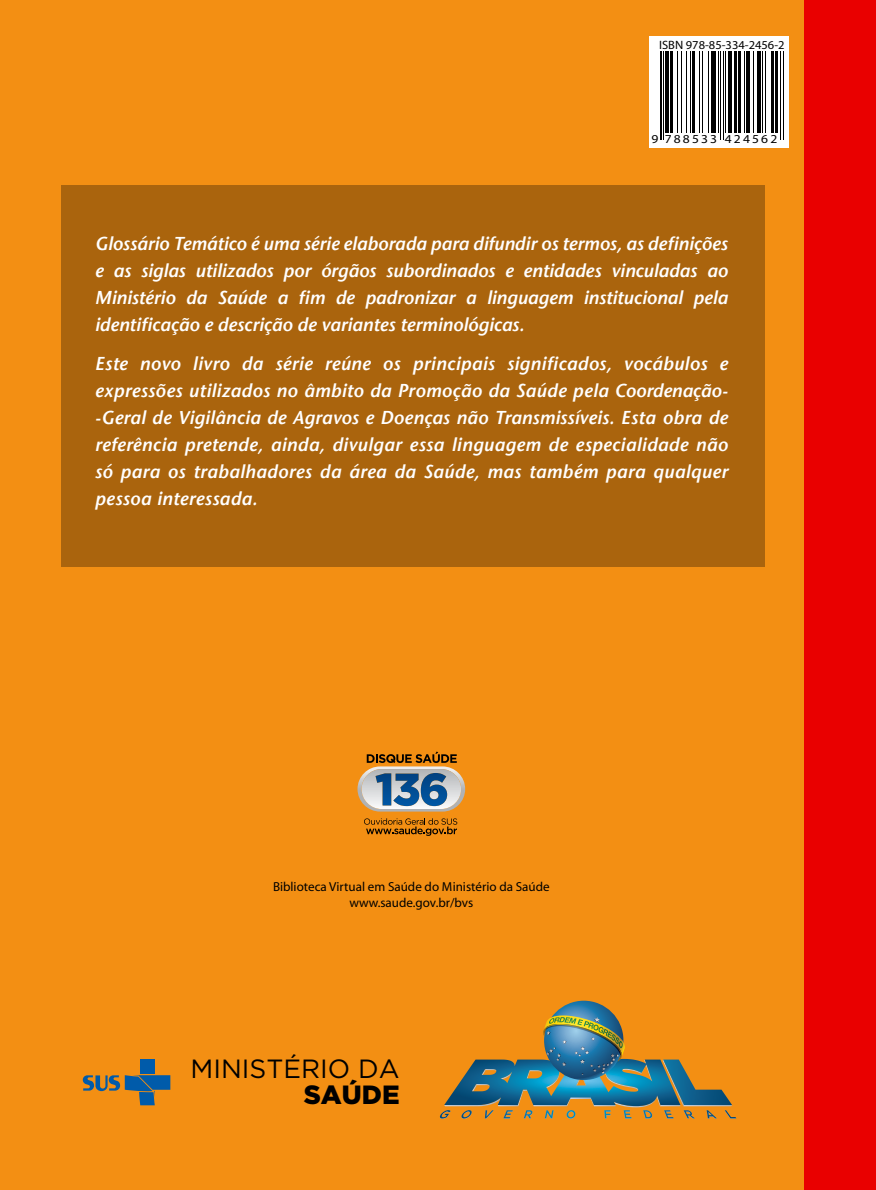
<style>
.page{position:relative;width:876px;height:1190px;background:#fff}
.page>*{position:absolute;margin:0;border:0;box-sizing:border-box;transform-origin:0 0}
.t1{font:26.4px/26.4px "Gotham";color:#000;text-align:right}
.t2{font:italic 600 18.6px/27px "Stone Sans";letter-spacing:.005em;color:#fff;text-align:justify}
.t3{font:13px/15.6px "Myriad";color:#000;text-align:center}
.t4{font:12.2px "Myriad Pro";letter-spacing:.16em;color:#000;scale:1.11 1}
.t5{font:12px "Myriad Pro";color:#000}
.s1{font-weight:900}
</style>
<div class="page">
<div style="left:0;top:0;width:876px;height:1189px;background:#f38f13"></div>
<div style="left:61px;top:186px;width:703px;height:381px;background:#aa640d"></div>
<div style="left:804px;top:0;width:72px;height:1189px;background:#e90000"></div>
<div style="left:649px;top:37px;width:139px;height:111px;background:#fff"></div>
<hr style="left:660px;top:51px;width:1px;height:88px;background:#000">
<hr style="left:662px;top:51px;width:1px;height:88px;background:#000">
<hr style="left:665px;top:51px;width:4px;height:81px;background:#000">
<hr style="left:670px;top:51px;width:3px;height:81px;background:#000">
<hr style="left:677px;top:51px;width:1px;height:81px;background:#000">
<hr style="left:681px;top:51px;width:1px;height:81px;background:#000">
<hr style="left:686px;top:51px;width:1px;height:81px;background:#000">
<hr style="left:690px;top:51px;width:1px;height:81px;background:#000">
<hr style="left:692px;top:51px;width:3px;height:81px;background:#000">
<hr style="left:699px;top:51px;width:1px;height:81px;background:#000">
<hr style="left:702px;top:51px;width:1px;height:81px;background:#000">
<hr style="left:708px;top:51px;width:1px;height:81px;background:#000">
<div style="left:711px;top:51px;width:5px;height:81px;background:#000"></div>
<hr style="left:717px;top:51px;width:1px;height:81px;background:#000">
<hr style="left:720px;top:51px;width:1px;height:88px;background:#000">
<hr style="left:722px;top:51px;width:1px;height:88px;background:#000">
<hr style="left:725px;top:51px;width:1px;height:81px;background:#000">
<hr style="left:728px;top:51px;width:3px;height:81px;background:#000">
<hr style="left:734px;top:51px;width:3px;height:81px;background:#000">
<hr style="left:738px;top:51px;width:2px;height:81px;background:#000">
<hr style="left:743px;top:51px;width:1px;height:81px;background:#000">
<hr style="left:746px;top:51px;width:4px;height:81px;background:#000">
<hr style="left:753px;top:51px;width:1px;height:81px;background:#000">
<svg style="left:757px;top:51px;width:3px;height:81px"></svg>
<hr style="left:762px;top:51px;width:1px;height:81px;background:#000">
<hr style="left:764px;top:51px;width:1px;height:81px;background:#000">
<hr style="left:771px;top:51px;width:2px;height:81px;background:#000">
<hr style="left:775px;top:51px;width:2px;height:81px;background:#000">
<hr style="left:780px;top:51px;width:1px;height:88px;background:#000">
<hr style="left:783px;top:51px;width:1px;height:88px;background:#000">
<svg style="left:544px;top:1000px;width:79px;height:80px"></svg>
<svg style="left:439px;top:1015px;width:297px;height:103px"></svg>
<div style="left:140px;top:1059px;width:15px;height:14px;background:#005baa"></div>
<svg style="left:83px;top:1075px;width:87px;height:30px"></svg>
<svg style="left:357px;top:751px;width:108px;height:60px"></svg>
<svg style="left:364px;top:818px;width:93px;height:17px"></svg>
<p class="t5" style="left:659px;top:37px;width:127px">ISBN 978-85-334-2456-2</p>
<p class="t4" style="left:651px;top:131px;width:115px">9 788533 424562</p>
<p class="t2" style="left:95px;top:230px;width:634px">Glossário Temático é uma série elaborada para difundir os termos, as definições e as siglas utilizados por órgãos subordinados e entidades vinculadas ao Ministério da Saúde a fim de padronizar a linguagem institucional pela identificação e descrição de variantes terminológicas.</p>
<p class="t2" style="left:95px;top:350px;width:634px">Este novo livro da série reúne os principais significados, vocábulos e expressões utilizados no âmbito da Promoção da Saúde pela Coordenação--Geral de Vigilância de Agravos e Doenças não Transmissíveis. Esta obra de referência pretende, ainda, divulgar essa linguagem de especialidade não só para os trabalhadores da área da Saúde, mas também para qualquer pessoa interessada.</p>
<p class="t3" style="left:273px;top:879px;width:278px">Biblioteca Virtual em Saúde do Ministério da Saúde www.saude.gov.br/bvs</p>
<p class="t1" style="left:190px;top:1055px;width:211px">MINISTÉRIO DA<br><span class="s1">SAÚDE</span></p>
</div>
